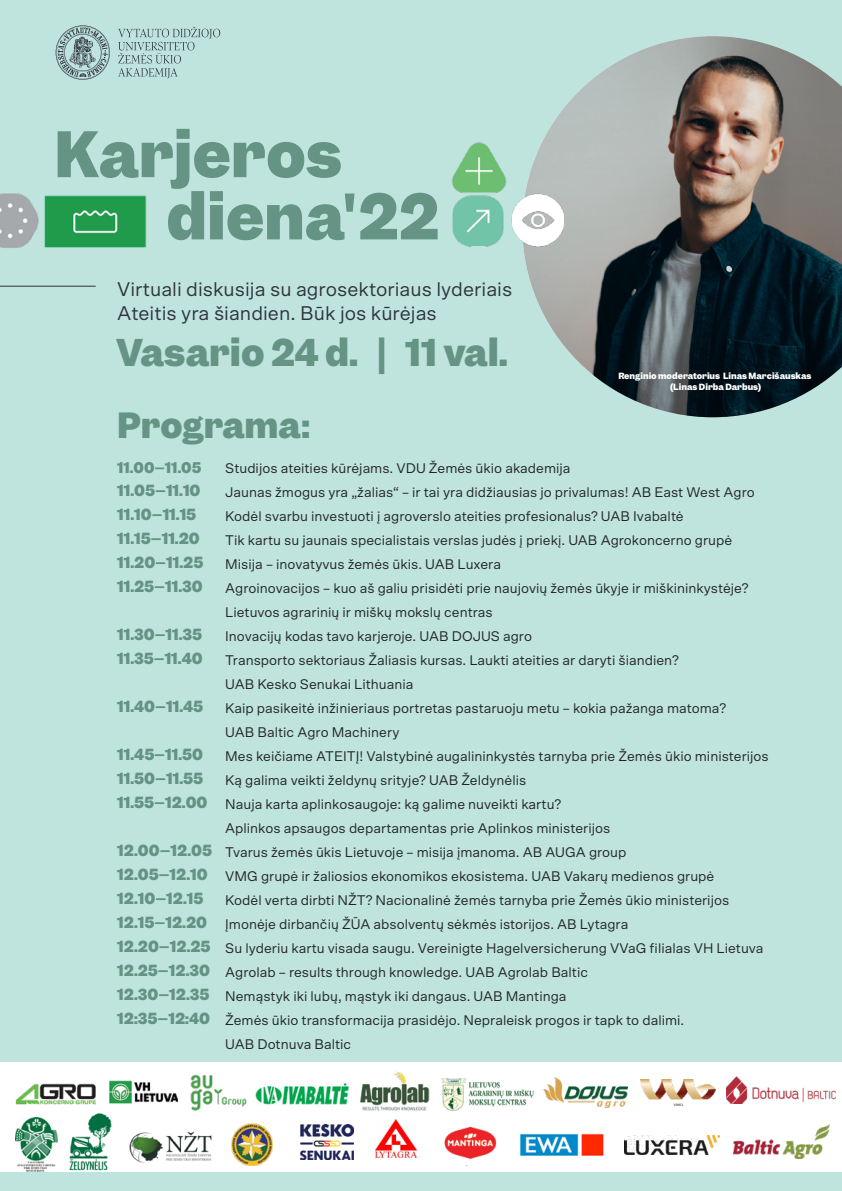
<style>
.page{position:relative;width:842px;height:1191px;background:#bee4dd}
.page>*{position:absolute;margin:0;border:0;box-sizing:border-box;transform-origin:0 0}
.t1{font:700 59.2px/62.2px "Garnett";color:#659384}
.t2{font:700 35px "Garnett";color:#659384}
.t3{font:700 33px "Garnett";color:#659384}
.t4{font:19.9px/23.9px "Scto Grotesk A";color:#2f343d}
.t5{font:700 14.6px "Garnett";letter-spacing:-.005em;color:#649384}
.t6{font:14px/24px "Scto Grotesk A";color:#232323}
.t7{font:700 14px "Garnett";color:#649384}
.t8{font:700 8.2px/11px "Garnett";color:#fff;text-align:center}
.s1{font-family:"Garnett";font-weight:700;font-size:14.6px;color:#649384}
</style>
<div class="page">
<div style="left:0;top:1062px;width:842px;height:109px;background:#fff"></div>
<img style="left:15px;top:1138px;width:43px;height:33px">
<img style="left:109px;top:1080px;width:69px;height:24px">
<img style="left:231px;top:1124px;width:41px;height:41px">
<img style="left:190px;top:1074px;width:57px;height:37px">
<img style="left:375px;top:1119px;width:42px;height:39px">
<img style="left:15px;top:1083px;width:81px;height:55px">
<img style="left:360px;top:1071px;width:70px;height:39px">
<img style="left:544px;top:1077px;width:83px;height:30px">
<img style="left:519px;top:1133px;width:85px;height:23px">
<img style="left:441px;top:1078px;width:93px;height:34px">
<img style="left:625px;top:1135px;width:94px;height:19px">
<img style="left:129px;top:1131px;width:83px;height:32px">
<img style="left:734px;top:1125px;width:95px;height:33px">
<img style="left:255px;top:1083px;width:94px;height:22px">
<img style="left:301px;top:1125px;width:53px;height:34px">
<img style="left:444px;top:1126px;width:53px;height:34px">
<img style="left:640px;top:1079px;width:75px;height:26px">
<img style="left:69px;top:1112px;width:42px;height:59px">
<svg style="left:524px;top:36px;width:318px;height:381px"></svg>
<svg style="left:56px;top:25px;width:164px;height:55px"></svg>
<img style="left:511px;top:188px;width:60px;height:65px">
<img style="left:46px;top:195px;width:101px;height:53px">
<img style="left:452px;top:198px;width:52px;height:49px">
<img style="left:0;top:193px;width:46px;height:55px">
<img style="left:451px;top:142px;width:56px;height:56px">
<hr style="left:0;top:286px;width:96px;height:1px;background:#2f343d">
<img style="left:726px;top:1076px;width:109px;height:27px">
<h1 class="t1" style="left:166px;top:124px;width:275px;text-indent:-112px">Karjeros diena'22</h1>
<h3 class="t4" style="left:117px;top:277px;width:396px">Virtuali diskusija su agrosektoriaus lyderiais<br>Ateitis yra šiandien. Būk jos kūrėjas</h3>
<h2 class="t2" style="left:116px;top:329px;width:393px">Vasario 24 d. | 11 val.</h2>
<p class="t8" style="left:618px;top:370px;width:195px">Renginio moderatorius Linas Marcišauskas (Linas Dirba Darbus)</p>
<h3 class="t3" style="left:117px;top:403px;width:194px">Programa:</h3>
<p class="t7" style="left:117px;top:457px;width:86px">11.00–11.05</p>
<p class="t6" style="left:225px;top:455px;width:347px">Studijos ateities kūrėjams. VDU Žemės ūkio akademija</p>
<p class="t5" style="left:117px;top:481px;width:85px">11.05–11.10</p>
<p class="t6" style="left:225px;top:479px;width:531px">Jaunas žmogus yra „žalias“ – ir tai yra didžiausias jo privalumas! AB East West Agro</p>
<p class="t5" style="left:117px;top:505px;width:81px">11.10–11.15</p>
<p class="t6" style="left:225px;top:503px;width:460px">Kodėl svarbu investuoti į agroverslo ateities profesionalus? UAB Ivabaltė</p>
<p class="t5" style="left:117px;top:529px;width:84px">11.15–11.20</p>
<p class="t6" style="left:225px;top:527px;width:508px">Tik kartu su jaunais specialistais verslas judės į priekį. UAB Agrokoncerno grupė</p>
<p class="t5" style="left:117px;top:553px;width:88px">11.20–11.25</p>
<p class="t6" style="left:225px;top:551px;width:277px">Misija – inovatyvus žemės ūkis. UAB Luxera</p>
<p class="t5" style="left:117px;top:577px;width:87px">11.25–11.30</p>
<p class="t6" style="left:225px;top:575px;width:525px">Agroinovacijos – kuo aš galiu prisidėti prie naujovių žemės ūkyje ir miškininkystėje?<br>Lietuvos agrarinių ir miškų mokslų centras</p>
<p class="t5" style="left:117px;top:625px;width:86px">11.30–11.35</p>
<p class="t6" style="left:225px;top:623px;width:308px">Inovacijų kodas tavo karjeroje. UAB DOJUS agro</p>
<p class="t5" style="left:117px;top:649px;width:87px">11.35–11.40</p>
<p class="t6" style="left:225px;top:647px;width:455px">Transporto sektoriaus Žaliasis kursas. Laukti ateities ar daryti šiandien?<br>UAB Kesko Senukai Lithuania</p>
<p class="t5" style="left:117px;top:697px;width:88px">11.40–11.45</p>
<p class="t6" style="left:225px;top:695px;width:502px">Kaip pasikeitė inžinieriaus portretas pastaruoju metu – kokia pažanga matoma?<br>UAB Baltic Agro Machinery</p>
<p class="t5" style="left:117px;top:745px;width:88px">11.45–11.50</p>
<p class="t6" style="left:225px;top:743px;width:545px">Mes keičiame ATEITĮ! Valstybinė augalininkystės tarnyba prie Žemės ūkio ministerijos</p>
<p class="t5" style="left:117px;top:769px;width:87px">11.50–11.55</p>
<p class="t6" style="left:225px;top:767px;width:303px">Ką galima veikti želdynų srityje? UAB Želdynėlis</p>
<p class="t5" style="left:117px;top:793px;width:92px">11.55–12.00</p>
<p class="t6" style="left:225px;top:791px;width:338px">Nauja karta aplinkosaugoje: ką galime nuveikti kartu?</p>
<p class="t6" style="left:225px;top:815px;width:387px">Aplinkos apsaugos departamentas prie Aplinkos ministerijos</p>
<p class="t6" style="left:117px;top:839px;width:511px"><span class="s1">12.00–12.05</span> Tvarus žemės ūkis Lietuvoje – misija įmanoma. AB AUGA group</p>
<p class="t6" style="left:117px;top:863px;width:599px"><span class="s1">12.05–12.10</span> VMG grupė ir žaliosios ekonomikos ekosistema. UAB Vakarų medienos grupė</p>
<p class="t5" style="left:117px;top:889px;width:88px">12.10–12.15</p>
<p class="t6" style="left:225px;top:887px;width:505px">Kodėl verta dirbti NŽT? Nacionalinė žemės tarnyba prie Žemės ūkio ministerijos</p>
<p class="t6" style="left:117px;top:911px;width:513px"><span class="s1">12.15–12.20</span> Įmonėje dirbančių ŽŪA absolventų sėkmės istorijos. AB Lytagra</p>
<p class="t6" style="left:117px;top:935px;width:648px"><span class="s1">12.20–12.25</span> Su lyderiu kartu visada saugu. Vereinigte Hagelversicherung VVaG filialas VH Lietuva</p>
<p class="t6" style="left:117px;top:959px;width:472px"><span class="s1">12.25–12.30</span> Agrolab – results through knowledge. UAB Agrolab Baltic</p>
<p class="t6" style="left:117px;top:983px;width:451px"><span class="s1">12.30–12.35</span> Nemąstyk iki lubų, mąstyk iki dangaus. UAB Mantinga</p>
<p class="t6" style="left:117px;top:1007px;width:569px"><span class="s1">12:35–12:40</span> Žemės ūkio transformacija prasidėjo. Nepraleisk progos ir tapk to dalimi.</p>
<p class="t6" style="left:225px;top:1031px;width:127px">UAB Dotnuva Baltic</p>
</div>
